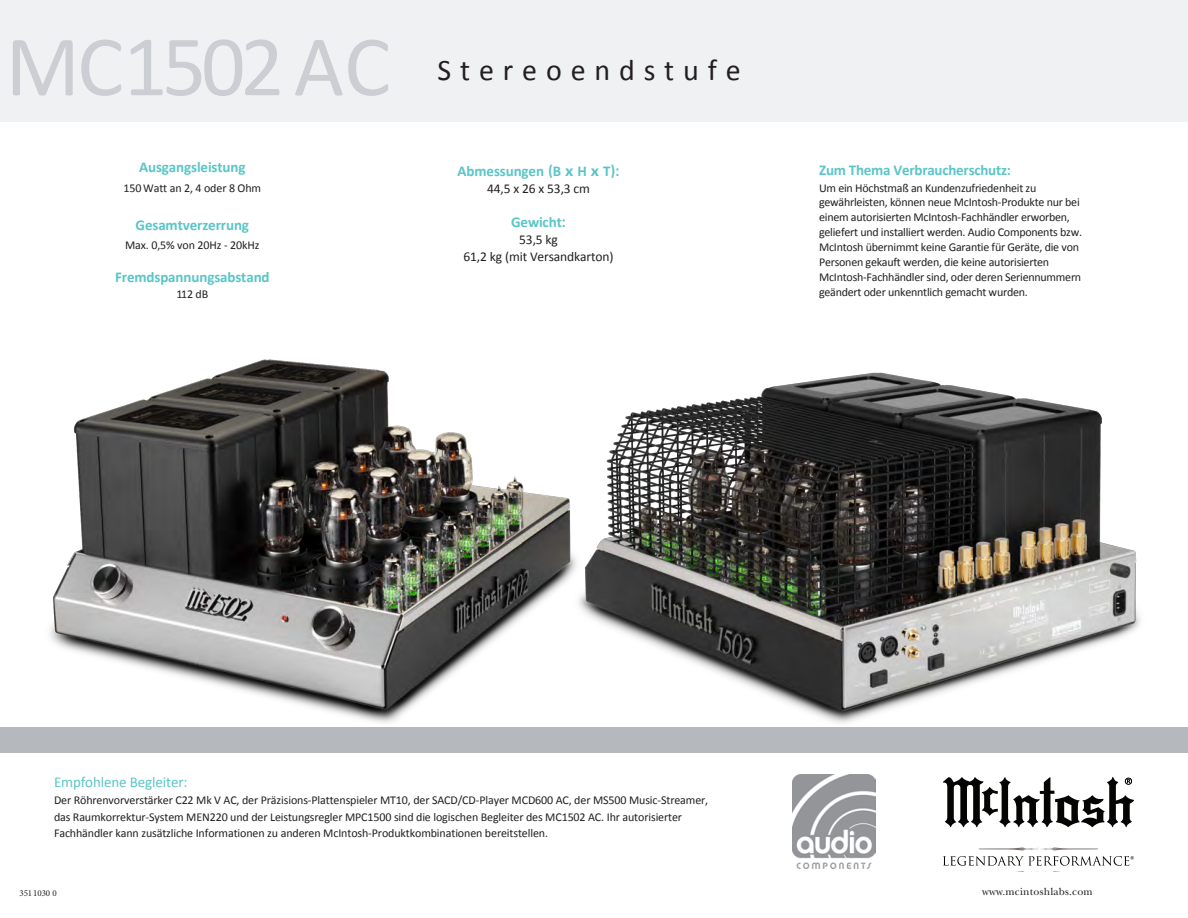
<style>
.page{position:relative;width:1188px;height:918px;background:#fff}
.page>*{position:absolute;margin:0;border:0;box-sizing:border-box;transform-origin:0 0}
.t1{font:87px "Calibri";letter-spacing:-.045em;color:#cbced2}
.t2{font:30px "Calibri";letter-spacing:.295em;color:#231f20}
.t3{font:700 15px "Calibri";letter-spacing:-.01em;color:#5ac5c7}
.t4{font:700 15px "Calibri";letter-spacing:-.015em;color:#5bc5c8}
.t5{font:15px "Calibri";letter-spacing:-.01em;color:#5bc5c8}
.t6{font:13.5px/16.6px "Calibri";letter-spacing:-.01em;color:#231f20;text-align:center}
.t7{font:12px/15px "Calibri";letter-spacing:-.02em;color:#231f20}
.t8{font:10.65px "New Baskerville Std";letter-spacing:.02em;color:#231f20}
.t9{font:9px "Minion Pro";letter-spacing:-.01em;color:#231f20}
.s1{font-family:"Univers LT Std"}
</style>
<div class="page">
<img style="left:50px;top:359px;width:514px;height:364px">
<img style="left:564px;top:372px;width:576px;height:351px">
<svg style="left:943px;top:777px;width:191px;height:50px"></svg>
<svg style="left:943px;top:847px;width:191px;height:25px"></svg>
<div style="left:0;top:0;width:1188px;height:122px;background:#f0f1f3"></div>
<div style="left:0;top:727px;width:1188px;height:26px;background:#b5b9be"></div>
<img style="left:792px;top:774px;width:84px;height:95px">
<h1 class="t1" style="left:6px;top:11px;width:386px">MC1502 AC</h1>
<p class="t3" style="left:139px;top:158px;width:108px">Ausgangsleistung</p>
<p class="t7" style="left:124px;top:180px;width:139px">150Watt an 2, 4 oder 8 Ohm</p>
<p class="t4" style="left:136px;top:215px;width:115px">Gesamtverzerrung</p>
<p class="t7" style="left:125px;top:238px;width:136px">Max. 0,5% von 20Hz - 20kHz</p>
<p class="t3" style="left:115px;top:267px;width:156px">Fremdspannungsabstand</p>
<p class="t7" style="left:176px;top:286px;width:33px">112 dB</p>
<h2 class="t2" style="left:438px;top:51px;width:305px">Stereoendstufe</h2>
<p class="t3" style="left:458px;top:162px;width:163px">Abmessungen <span class="s1">(</span>B <span class="s1">x</span> H <span class="s1">x</span> T<span class="s1">):</span></p>
<p class="t6" style="left:487px;top:181px;width:104px">44,5 x 26 x 53,3 cm</p>
<p class="t3" style="left:511px;top:212px;width:56px">Gewicht<span class="s1">:</span></p>
<p class="t6" style="left:464px;top:231px;width:152px">53,5 kg<br>61,2 kg (mit Versandkarton)</p>
<p class="t4" style="left:819px;top:161px;width:193px">Zum Thema Verbraucherschutz:</p>
<p class="t7" style="left:819px;top:180px;width:264px">Um ein Höchstmaß an Kundenzufriedenheit zu gewährleisten, können neue McIntosh-Produkte nur bei einem autorisierten McIntosh-Fachhändler erworben, geliefert und installiert werden. Audio Components bzw.<br>McIntosh übernimmt keine Garantie für Geräte, die von Personen gekauft werden, die keine autorisierten McIntosh-Fachhändler sind, oder deren Seriennummern geändert oder unkenntlich gemacht wurden.</p>
<p class="t5" style="left:54px;top:772px;width:135px">Empfohlene Begleiter:</p>
<p class="t7" style="left:54px;top:792px;width:656px;line-height:16.4px">Der Röhrenvorverstärker C22 Mk V AC, der Präzisions-Plattenspieler MT10, der SACD/CD-Player MCD600 AC, der MS500 Music-Streamer, das Raumkorrektur-System MEN220 und der Leistungsregler MPC1500 sind die logischen Begleiter des MC1502 AC. Ihr autorisierter<br>Fachhändler kann zusätzliche Informationen zu anderen McIntosh-Produktkombinationen bereitstellen.</p>
<p class="t9" style="left:20px;top:887px;width:39px">3511030 0</p>
<p class="t8" style="left:982px;top:885px;width:112px">www.mcintoshlabs.com</p>
</div>
